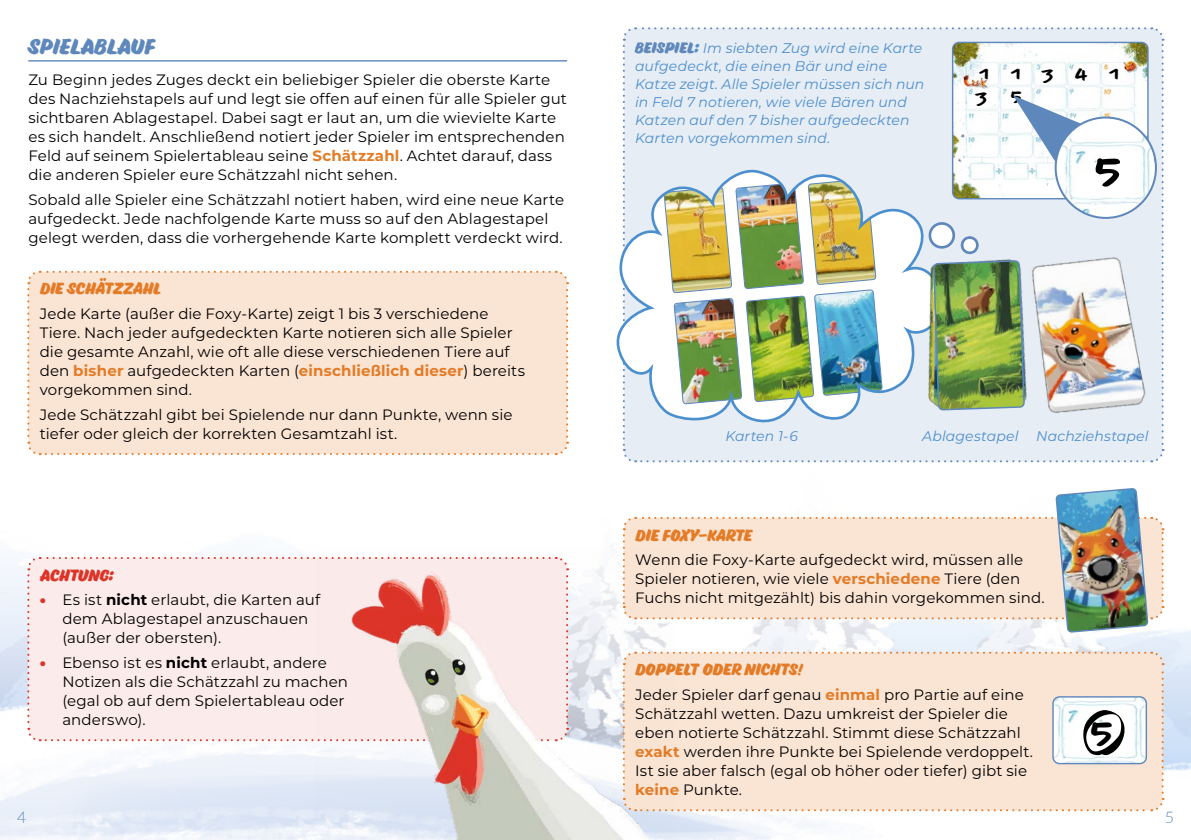
<style>
.page{position:relative;width:1191px;height:840px;background:#fff}
.page>*{position:absolute;margin:0;border:0;box-sizing:border-box;transform-origin:0 0}
.t1{font:500 52px "Chantal";color:#000}
.t2{font:500 44px "Chantal";color:#000}
.t3{font:500 21.6px/23.8px "Chantal";color:#000}
.t4{font:20px "Eds Market Bold Slant";letter-spacing:.015em;color:#5e87bb}
.t5{font:300 16px "Lato";color:#5e87bb}
.t6{font:15px/19px "Montserrat";letter-spacing:.005em;color:#000}
.t7{font:15px "Eds Market Bold Slant";letter-spacing:.015em;color:#e47b26}
.t8{font:15px "Eds Market Bold Slant";letter-spacing:.015em;color:#dc3528}
.t9{font:italic 14px/18px "Montserrat";letter-spacing:.01em;color:#4c8fce}
.s1{font-weight:700;color:#e47b26}
.s2{font-weight:900;color:#dc3528}
.s3{font-weight:700}
.s4{font-family:"Eds Market Bold Slant";font-style:normal;color:#5e87bb}
.s5{font-family:"Eds Market Bold Slant";font-style:normal}
</style>
<div class="page">
<img style="left:0;top:449px;width:1191px;height:390px">
<hr style="left:28px;top:60px;width:539px;height:1px;background:#5e87bb">
<div style="left:26px;top:270px;width:543px;height:186px;background:#fae4d4"></div>
<div style="left:26px;top:555px;width:288px;height:186px;background:#fbebea"></div>
<img style="left:622px;top:27px;width:542px;height:604px">
<img style="left:314px;top:547px;width:361px;height:292px">
<img style="left:1006px;top:221px;width:156px;height:218px">
<svg style="left:622px;top:650px;width:542px;height:161px;background:#f7e3d4"></svg>
<h3 class="t4" style="left:28px;top:36px;width:128px">SPIELABLAUF</h3>
<p class="t6" style="left:28px;top:69px;width:540px">Zu Beginn jedes Zuges deckt ein beliebiger Spieler die oberste Karte des Nachziehstapels auf und legt sie offen auf einen für alle Spieler gut sichtbaren Ablagestapel. Dabei sagt er laut an, um die wievielte Karte es sich handelt. Anschließend notiert jeder Spieler im entsprechenden Feld auf seinem Spielertableau seine <span class="s1">Schätzzahl</span>. Achtet darauf, dass die anderen Spieler eure Schätzzahl nicht sehen.</p>
<p class="t6" style="left:28px;top:189px;width:537px">Sobald alle Spieler eine Schätzzahl notiert haben, wird eine neue Karte aufgedeckt. Jede nachfolgende Karte muss so auf den Ablagestapel gelegt werden, dass die vorhergehende Karte komplett verdeckt wird.</p>
<p class="t7" style="left:40px;top:280px;width:123px">DIE SCHÄTZZAHL</p>
<p class="t6" style="left:40px;top:303px;width:487px">Jede Karte (außer die Foxy-Karte) zeigt 1 bis 3 verschiedene Tiere. Nach jeder aufgedeckten Karte notieren sich alle Spieler die gesamte Anzahl, wie oft alle diese verschiedenen Tiere auf den <span class="s1">bisher</span> aufgedeckten Karten (<span class="s1">einschließlich dieser</span>) bereits vorgekommen sind.</p>
<p class="t6" style="left:40px;top:404px;width:474px">Jede Schätzzahl gibt bei Spielende nur dann Punkte, wenn sie tiefer oder gleich der korrekten Gesamtzahl ist.</p>
<p class="t8" style="left:40px;top:566px;width:76px">ACHTUNG:</p>
<p class="t6" style="left:62px;top:589px;width:259px;text-indent:-23px"><span class="s2">•</span> Es ist <span class="s3">nicht</span> erlaubt, die Karten auf dem Ablagestapel anzuschauen (außer der obersten).</p>
<p class="t6" style="left:62px;top:652px;width:287px;text-indent:-23px"><span class="s2">•</span> Ebenso ist es <span class="s3">nicht</span> erlaubt, andere<br>Notizen als die Schätzzahl zu machen (egal ob auf dem Spielertableau oder anderswo).</p>
<p class="t9" style="left:635px;top:39px;width:291px"><span class="s4">BEISPIEL</span><span class="s5">:</span> Im siebten Zug wird eine Karte aufgedeckt, die einen Bär und eine Katze zeigt. Alle Spieler müssen sich nun in Feld 7 notieren, wie viele Bären und Katzen auf den 7 bisher aufgedeckten Karten vorgekommen sind.</p>
<h3 class="t3" style="left:1011px;top:62px;width:110px">1341</h3>
<h3 class="t3" style="left:976px;top:62px;width:48px">1<br>3 5</h3>
<h1 class="t1" style="left:1096px;top:141px;width:30px">5</h1>
<p class="t9" style="left:725px;top:426px;width:74px">Karten 1-6</p>
<p class="t9" style="left:922px;top:426px;width:98px">Ablagestapel</p>
<p class="t9" style="left:1036px;top:426px;width:114px">Nachziehstapel</p>
<p class="t7" style="left:635px;top:526px;width:119px">DIE FOXY-KARTE</p>
<p class="t6" style="left:635px;top:549px;width:411px">Wenn die Foxy-Karte aufgedeckt wird, müssen alle<br>Spieler notieren, wie viele <span class="s1">verschiedene</span> Tiere (den<br>Fuchs nicht mitgezählt) bis dahin vorgekommen sind.</p>
<p class="t7" style="left:635px;top:661px;width:169px">DOPPELT ODER NICHTS!</p>
<p class="t6" style="left:635px;top:684px;width:399px">Jeder Spieler darf genau <span class="s1">einmal</span> pro Partie auf eine Schätzzahl wetten. Dazu umkreist der Spieler die eben notierte Schätzzahl. Stimmt diese Schätzzahl <span class="s1">exakt</span> werden ihre Punkte bei Spielende verdoppelt.<br>Ist sie aber falsch (egal ob höher oder tiefer) gibt sie <span class="s1">keine</span> Punkte.</p>
<h2 class="t2" style="left:1092px;top:707px;width:26px">5</h2>
<p class="t5" style="left:17px;top:805px;width:11px">4</p>
<p class="t5" style="left:1164px;top:805px;width:11px">5</p>
</div>
